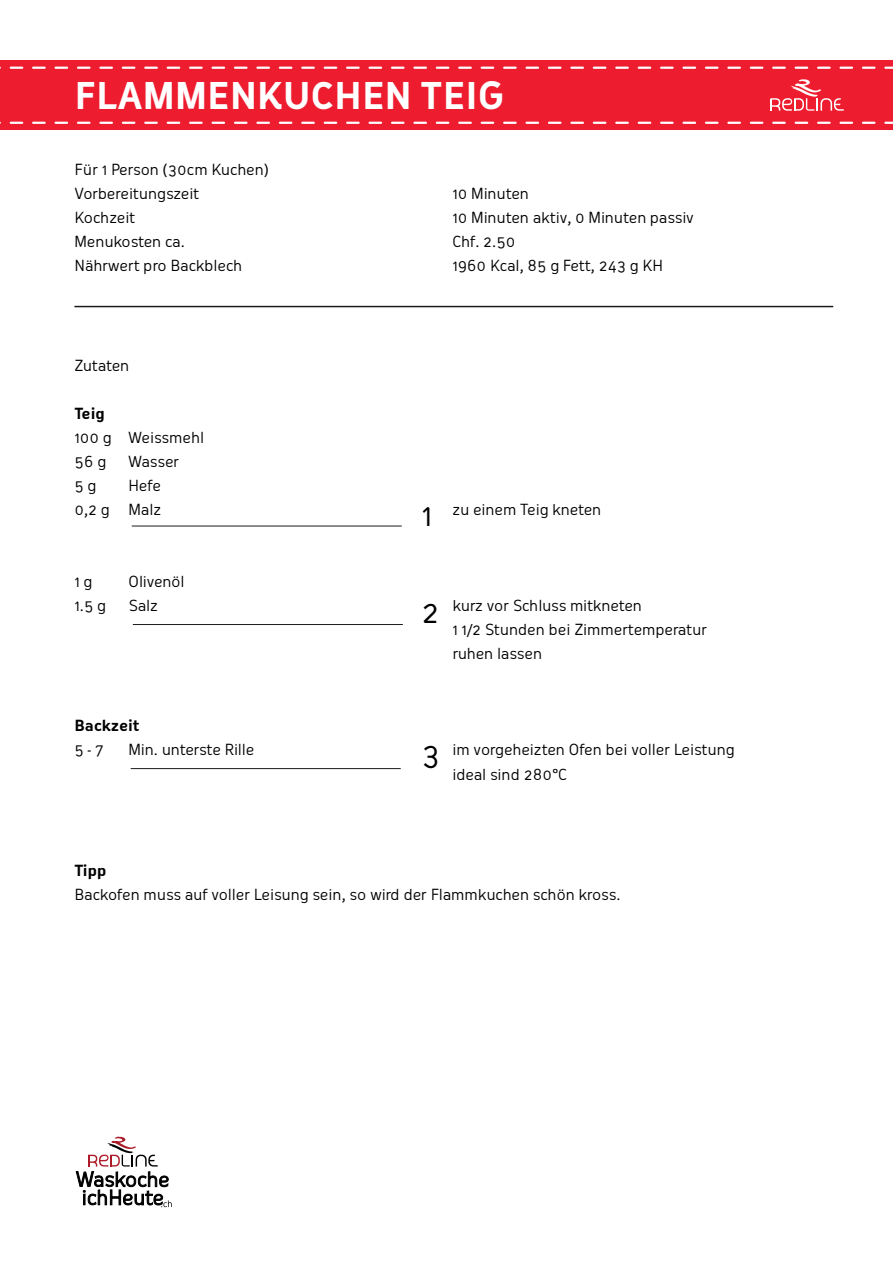
<style>
.page{position:relative;width:893px;height:1263px;background:#fff}
.page>*{position:absolute;margin:0;border:0;box-sizing:border-box;transform-origin:0 0}
.t1{font:700 36px "Oceania";letter-spacing:.01em;color:#fff}
.t2{font:30px "Oceania";color:#000101}
.t3{font:15px/24px "Oceania";letter-spacing:-.01em;color:#000}
.t4{font:15px "Oceania";letter-spacing:-.01em;color:#000101}
.t5{font:700 15px "Oceania";letter-spacing:-.005em;color:#000}
.s1{color:#000101}
</style>
<div class="page">
<hr style="left:74px;top:306px;width:759px;height:1px;background:#000101">
<div style="left:0;top:60px;width:893px;height:70px;background:#ed1c2e"></div>
<svg style="left:0;top:67px;width:893px;height:2px"></svg>
<svg style="left:0;top:122px;width:893px;height:2px"></svg>
<svg style="left:770px;top:79px;width:74px;height:32px"></svg>
<svg style="left:76px;top:1136px;width:96px;height:71px"></svg>
<hr style="left:132px;top:526px;width:270px;height:1px;background:#000004">
<hr style="left:133px;top:624px;width:270px;height:1px;background:#000004">
<hr style="left:131px;top:768px;width:270px;height:1px;background:#000004">
<h1 class="t1" style="left:74px;top:75px;width:432px">FLAMMENKUCHEN TEIG</h1>
<p class="t4" style="left:74px;top:161px;width:196px">Für 1 Person (30cm Kuchen)</p>
<p class="t3" style="left:74px;top:182px;width:126px">Vorbereitungszeit</p>
<p class="t3" style="left:452px;top:182px;width:78px">10 Minuten</p>
<p class="t3" style="left:74px;top:206px;width:62px">Kochzeit</p>
<p class="t3" style="left:452px;top:206px;width:243px">10 Minuten aktiv, 0 Minuten passiv</p>
<p class="t3" style="left:74px;top:230px;width:112px">Menukosten ca.</p>
<p class="t3" style="left:452px;top:230px;width:65px">Chf. 2.50</p>
<p class="t3" style="left:74px;top:254px;width:169px">Nährwert pro Backblech</p>
<p class="t3" style="left:452px;top:254px;width:212px">1960 Kcal, 85 g Fett, 243 g KH</p>
<p class="t3" style="left:74px;top:354px;width:56px"><span class="s1">Z</span>utaten</p>
<p class="t5" style="left:74px;top:405px;width:32px">Teig</p>
<p class="t3" style="left:74px;top:426px;width:131px">100 g Weissmehl<br>56 g</p>
<p class="t3" style="left:128px;top:450px;width:52px">Wasser</p>
<p class="t3" style="left:74px;top:474px;width:88px;text-align:right">Hefe<br>0,2 g Malz</p>
<p class="t3" style="left:74px;top:474px;width:23px">5 g</p>
<h2 class="t2" style="left:421px;top:497px;width:12px">1</h2>
<p class="t3" style="left:452px;top:498px;width:150px">zu einem Teig kneten</p>
<p class="t3" style="left:74px;top:570px;width:19px">1 g</p>
<p class="t3" style="left:128px;top:570px;width:58px">Olivenöl</p>
<p class="t3" style="left:74px;top:594px;width:33px">1.5 g</p>
<p class="t3" style="left:128px;top:594px;width:31px">Salz</p>
<p class="t3" style="left:452px;top:594px;width:256px">kurz vor Schluss mitkneten<br>1 1/2 Stunden bei Zimmertemperatur ruhen lassen</p>
<h2 class="t2" style="left:421px;top:594px;width:19px">2</h2>
<p class="t5" style="left:74px;top:717px;width:67px">Backzeit</p>
<p class="t3" style="left:74px;top:738px;width:30px">5 - 7</p>
<p class="t3" style="left:128px;top:738px;width:128px">Min. unterste Rille</p>
<p class="t3" style="left:452px;top:738px;width:284px">im vorgeheizten Ofen bei voller Leistung ideal sind 280°C</p>
<h2 class="t2" style="left:421px;top:736px;width:20px">3</h2>
<p class="t5" style="left:74px;top:861px;width:34px">Tipp</p>
<p class="t3" style="left:74px;top:882px;width:547px">Backofen muss auf voller Leisung sein, so wird der Flammkuchen schön kross.</p>
</div>
